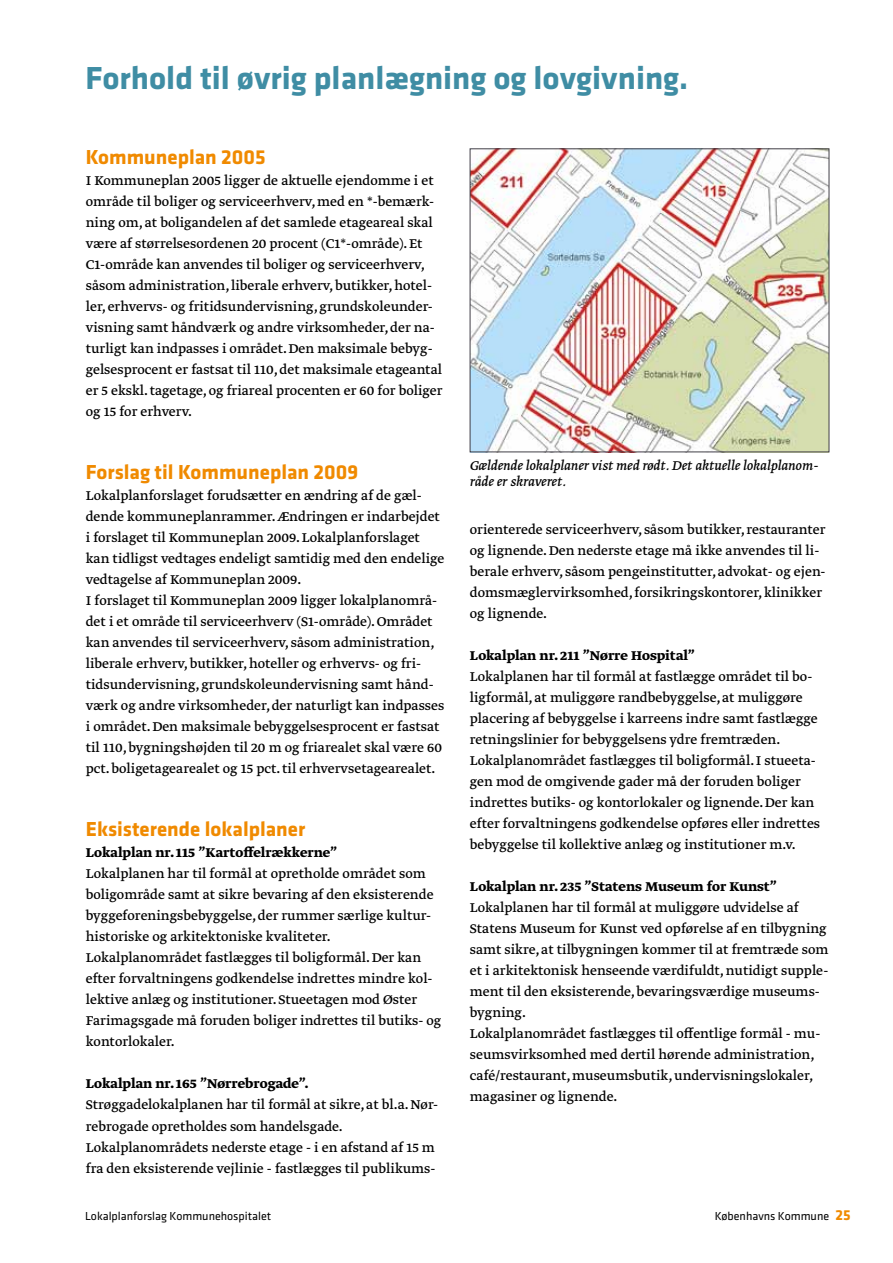
<style>
.page{position:relative;width:893px;height:1263px;background:#fff}
.page>*{position:absolute;margin:0;border:0;box-sizing:border-box;transform-origin:0 0}
.t1{font:700 33px "Klavika";color:#3f8da4}
.t2{font:700 21px "Klavika";color:#f08a00}
.t3{font:15px/21px "Greta Text";color:#000}
.t4{font:700 15px "Greta Text";color:#000}
.t5{font:italic 15px/16.5px "Greta Text";color:#000}
.t6{font:12px "Klavika";color:#000}
.s1{font-weight:700;font-size:15px;color:#f08a00}
</style>
<div class="page">
<img style="left:472px;top:151px;width:355px;height:299px">
<h1 class="t1" style="left:85px;top:65px;width:604px">Forhold til øvrig planlægning og lovgivning.</h1>
<h2 class="t2" style="left:86px;top:149px;width:181px">Kommuneplan 2005</h2>
<p class="t3" style="left:86px;top:171px;width:358px">I Kommuneplan 2005 ligger de aktuelle ejendomme i et område til boliger og serviceerhverv, med en *-bemærk&shy;ning om, at boligandelen af det samlede etageareal skal være af størrelsesordenen 20 procent (C1*-område). Et C1-område kan anvendes til boliger og serviceerhverv, såsom administration, liberale erhverv, butikker, hotel&shy;ler, erhvervs- og fritidsundervisning, grundskoleunder&shy;visning samt håndværk og andre virksomheder, der na&shy;turligt kan indpasses i området. Den maksimale bebyg&shy;gelsesprocent er fastsat til 110, det maksimale etageantal er 5 ekskl. tagetage, og friareal procenten er 60 for boliger og 15 for erhverv.</p>
<h2 class="t2" style="left:86px;top:464px;width:274px">Forslag til Kommuneplan 2009</h2>
<p class="t3" style="left:86px;top:486px;width:360px">Lokalplanforslaget forudsætter en ændring af de gæl&shy;dende kommuneplanrammer. Ændringen er indarbejdet i forslaget til Kommuneplan 2009. Lokalplanforslaget kan tidligst vedtages endeligt samtidig med den endelige vedtagelse af Kommuneplan 2009.<br>I forslaget til Kommuneplan 2009 ligger lokalplanområ&shy;det i et område til serviceerhverv (S1-område). Området kan anvendes til serviceerhverv, såsom administration, liberale erhverv, butikker, hoteller og erhvervs- og fri&shy;tidsundervisning, grundskoleundervisning samt hånd&shy;værk og andre virksomheder, der naturligt kan indpasses i området. Den maksimale bebyggelsesprocent er fastsat til 110, bygningshøjden til 20 m og friarealet skal være 60 pct. boligetagearealet og 15 pct. til erhvervsetagearealet.</p>
<h2 class="t2" style="left:86px;top:821px;width:221px">Eksisterende lokalplaner</h2>
<p class="t4" style="left:86px;top:847px;width:253px">Lokalplan nr. 115 ”Kartoffelrækkerne”</p>
<p class="t3" style="left:86px;top:864px;width:357px">Lokalplanen har til formål at opretholde området som boligområde samt at sikre bevaring af den eksisterende byggeforeningsbebyggelse, der rummer særlige kultur&shy;historiske og arkitektoniske kvaliteter.<br>Lokalplanområdet fastlægges til boligformål. Der kan efter forvaltningens godkendelse indrettes mindre kol&shy;lektive anlæg og institutioner. Stueetagen mod Øster Farimagsgade må foruden boliger indrettes til butiks- og kontorlokaler.</p>
<p class="t4" style="left:86px;top:1078px;width:225px">Lokalplan nr. 165 ”Nørrebrogade”.</p>
<p class="t3" style="left:86px;top:1095px;width:354px">Strøggadelokalplanen har til formål at sikre, at bl.a. Nør&shy;rebrogade opretholdes som handelsgade.<br>Lokalplanområdets nederste etage - i en afstand af 15 m fra den eksisterende vejlinie - fastlægges til publikums-</p>
<p class="t5" style="left:470px;top:458px;width:349px">Gældende lokalplaner vist med rødt. Det aktuelle lokalplanom&shy;råde er skraveret.</p>
<p class="t3" style="left:470px;top:519px;width:357px">orienterede serviceerhverv, såsom butikker, restauranter og lignende. Den nederste etage må ikke anvendes til li&shy;berale erhverv, såsom pengeinstitutter, advokat- og ejen&shy;domsmæglervirksomhed, forsikringskontorer, klinikker og lignende.</p>
<p class="t4" style="left:470px;top:649px;width:226px">Lokalplan nr. 211 ”Nørre Hospital”</p>
<p class="t3" style="left:470px;top:666px;width:352px">Lokalplanen har til formål at fastlægge området til bo&shy;ligformål, at muliggøre randbebyggelse, at muliggøre placering af bebyggelse i karreens indre samt fastlægge retningslinier for bebyggelsens ydre fremtræden.<br>Lokalplanområdet fastlægges til boligformål. I stueeta&shy;gen mod de omgivende gader må der foruden boliger indrettes butiks- og kontorlokaler og lignende. Der kan efter forvaltningens godkendelse opføres eller indrettes bebyggelse til kollektive anlæg og institutioner m.v.</p>
<p class="t4" style="left:470px;top:880px;width:309px">Lokalplan nr. 235 ”Statens Museum for Kunst”</p>
<p class="t3" style="left:470px;top:897px;width:360px">Lokalplanen har til formål at muliggøre udvidelse af Statens Museum for Kunst ved opførelse af en tilbygning samt sikre, at tilbygningen kommer til at fremtræde som et i arkitektonisk henseende værdifuldt, nutidigt supple&shy;ment til den eksisterende, bevaringsværdige museums&shy;bygning.<br>Lokalplanområdet fastlægges til offentlige formål - mu&shy;seumsvirksomhed med dertil hørende administration, café/restaurant, museumsbutik, undervisningslokaler, magasiner og lignende.</p>
<p class="t6" style="left:85px;top:1211px;width:188px">Lokalplanforslag Kommunehospitalet</p>
<p class="t6" style="left:715px;top:1212px;width:137px">Københavns Kommune <span class="s1">25</span></p>
</div>
